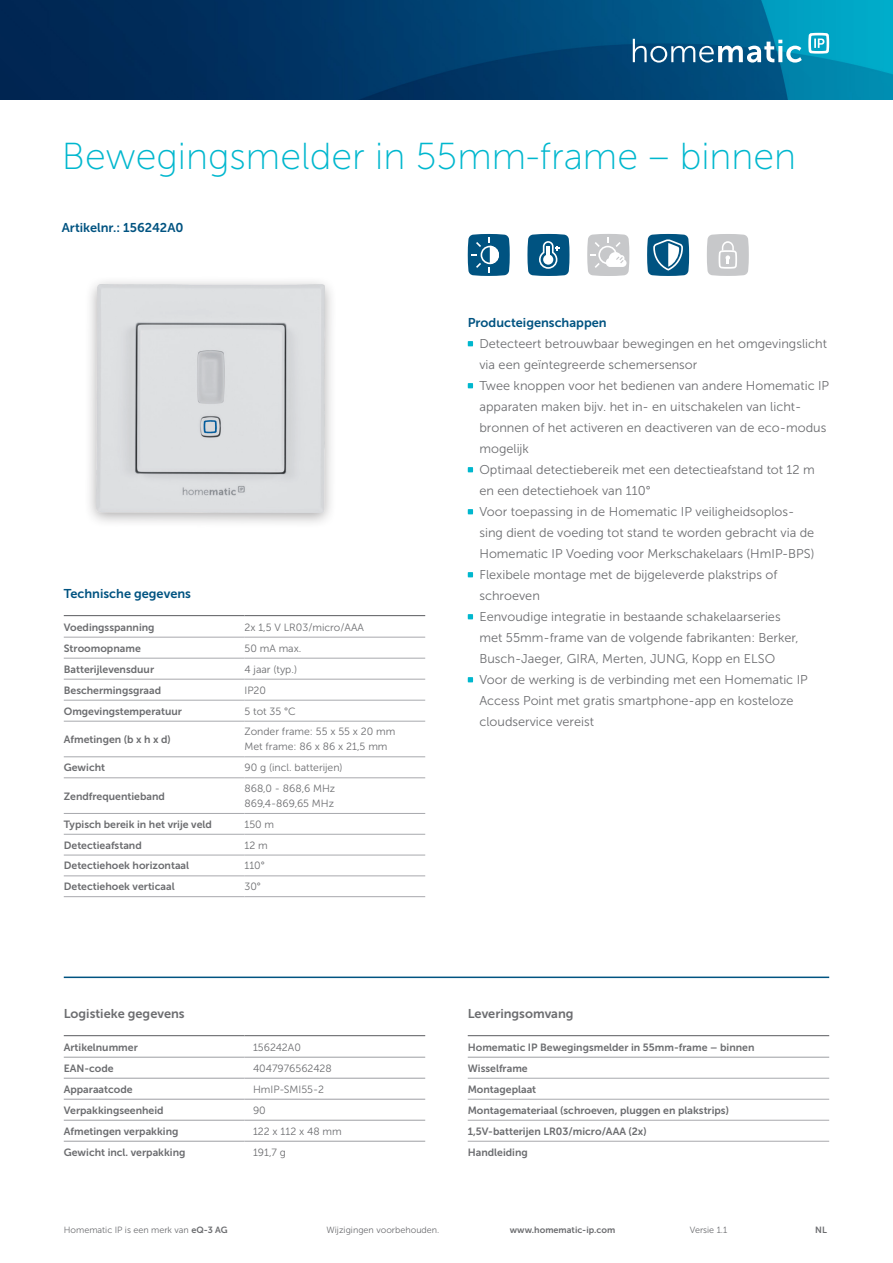
<style>
.page{position:relative;width:893px;height:1263px;background:#fff}
.page>*{position:absolute;margin:0;border:0;box-sizing:border-box;transform-origin:0 0}
.Headline{font:37.5px "Museo Sans 100";color:#00b7ce}
.Fließtext{font:12.75px/21px "Museo Sans 300";color:#6c6d70}
.Zwischenüberschrift{font:12.75px "Museo Sans 700";color:#005381}
.Subheadline{font:12.75px "Museo Sans 700";color:#6c6d70}
.Subheadline-2{font:12.75px "Museo Sans 700";color:#005381}
.Tabelle_bold_700{font:10.5px "Museo Sans 700";color:#6c6d70}
.Tabelle_regular_300{font:10.5px "Museo Sans 300";color:#6c6d70}
.Fußnote{font:9px "Museo Sans 300";color:#6c6d70}
.Fußnote-2{font:9px "Museo Sans 700";color:#6c6d70}
.s1{font-family:"Museo Sans 700"}
</style>
<div class="page">
<hr style="left:64px;top:976px;width:765px;height:2px;background:#005381">
<svg style="left:468px;top:341px;width:5px;height:5px"></svg>
<svg style="left:468px;top:383px;width:5px;height:5px"></svg>
<svg style="left:468px;top:467px;width:5px;height:5px"></svg>
<svg style="left:468px;top:509px;width:5px;height:5px"></svg>
<svg style="left:468px;top:572px;width:5px;height:5px"></svg>
<svg style="left:468px;top:614px;width:5px;height:5px"></svg>
<svg style="left:468px;top:677px;width:5px;height:5px"></svg>
<hr style="left:64px;top:615px;width:180px;height:1px;background:#6c6d70">
<hr style="left:244px;top:615px;width:181px;height:1px;background:#6c6d70">
<hr style="left:64px;top:637px;width:180px;height:1px;background:#a8a9ad">
<hr style="left:244px;top:637px;width:181px;height:1px;background:#a8a9ad">
<hr style="left:64px;top:658px;width:180px;height:1px;background:#a8a9ad">
<hr style="left:244px;top:658px;width:181px;height:1px;background:#a8a9ad">
<hr style="left:64px;top:679px;width:180px;height:1px;background:#a8a9ad">
<hr style="left:244px;top:679px;width:181px;height:1px;background:#a8a9ad">
<hr style="left:64px;top:700px;width:180px;height:1px;background:#a8a9ad">
<hr style="left:244px;top:700px;width:181px;height:1px;background:#a8a9ad">
<hr style="left:64px;top:721px;width:180px;height:1px;background:#a8a9ad">
<hr style="left:244px;top:721px;width:181px;height:1px;background:#a8a9ad">
<hr style="left:64px;top:756px;width:180px;height:1px;background:#a8a9ad">
<hr style="left:244px;top:756px;width:181px;height:1px;background:#a8a9ad">
<hr style="left:64px;top:777px;width:180px;height:1px;background:#a8a9ad">
<hr style="left:244px;top:777px;width:181px;height:1px;background:#a8a9ad">
<hr style="left:64px;top:813px;width:180px;height:1px;background:#a8a9ad">
<hr style="left:244px;top:813px;width:181px;height:1px;background:#a8a9ad">
<hr style="left:64px;top:834px;width:180px;height:1px;background:#a8a9ad">
<hr style="left:244px;top:834px;width:181px;height:1px;background:#a8a9ad">
<hr style="left:64px;top:855px;width:180px;height:1px;background:#a8a9ad">
<hr style="left:244px;top:855px;width:181px;height:1px;background:#a8a9ad">
<hr style="left:64px;top:875px;width:180px;height:1px;background:#a8a9ad">
<hr style="left:244px;top:875px;width:181px;height:1px;background:#a8a9ad">
<hr style="left:64px;top:896px;width:180px;height:1px;background:#a8a9ad">
<hr style="left:244px;top:896px;width:181px;height:1px;background:#a8a9ad">
<hr style="left:468px;top:1057px;width:361px;height:1px;background:#a8a9ad">
<hr style="left:468px;top:1078px;width:361px;height:1px;background:#a8a9ad">
<hr style="left:468px;top:1099px;width:361px;height:1px;background:#a8a9ad">
<hr style="left:468px;top:1120px;width:361px;height:1px;background:#a8a9ad">
<hr style="left:468px;top:1141px;width:361px;height:1px;background:#a8a9ad">
<hr style="left:468px;top:1035px;width:361px;height:1px;background:#6c6d70">
<hr style="left:64px;top:1057px;width:180px;height:1px;background:#a8a9ad">
<hr style="left:244px;top:1057px;width:181px;height:1px;background:#a8a9ad">
<hr style="left:64px;top:1078px;width:180px;height:1px;background:#a8a9ad">
<hr style="left:244px;top:1078px;width:181px;height:1px;background:#a8a9ad">
<hr style="left:64px;top:1099px;width:180px;height:1px;background:#a8a9ad">
<hr style="left:244px;top:1099px;width:181px;height:1px;background:#a8a9ad">
<hr style="left:64px;top:1120px;width:180px;height:1px;background:#a8a9ad">
<hr style="left:244px;top:1120px;width:181px;height:1px;background:#a8a9ad">
<hr style="left:64px;top:1141px;width:180px;height:1px;background:#a8a9ad">
<hr style="left:244px;top:1141px;width:181px;height:1px;background:#a8a9ad">
<hr style="left:64px;top:1035px;width:180px;height:1px;background:#6c6d70">
<hr style="left:244px;top:1035px;width:181px;height:1px;background:#6c6d70">
<div style="left:84px;top:276px;width:253px;height:253px;background:#231f20;opacity:.39"></div>
<img style="left:97px;top:285px;width:227px;height:227px">
<svg style="left:527px;top:234px;width:42px;height:42px;background:#2f7298"></svg>
<svg style="left:587px;top:234px;width:42px;height:42px"></svg>
<svg style="left:707px;top:234px;width:42px;height:42px;background:#cecfd1"></svg>
<svg style="left:468px;top:234px;width:42px;height:42px;background:#2d7197"></svg>
<svg style="left:647px;top:234px;width:42px;height:42px;background:#3b7a9e"></svg>
<img style="left:0;top:0;width:893px;height:99px">
<svg style="left:633px;top:39px;width:169px;height:24px"></svg>
<svg style="left:808px;top:33px;width:21px;height:21px"></svg>
<p class="Headline" style="left:62px;top:136px;width:736px">Bewegingsmelder in 55mm-frame – binnen</p>
<p class="Subheadline-2" style="left:62px;top:220px;width:123px">Artikelnr.: 156242A0</p>
<p class="Zwischenüberschrift" style="left:64px;top:587px;width:129px">Technische gegevens</p>
<p class="Tabelle_bold_700" style="left:64px;top:621px;width:92px">Voedingsspanning</p>
<p class="Tabelle_regular_300" style="left:244px;top:621px;width:121px">2x 1,5 V LR03/micro/AAA</p>
<p class="Tabelle_bold_700" style="left:64px;top:642px;width:79px">Stroomopname</p>
<p class="Tabelle_regular_300" style="left:244px;top:642px;width:58px">50 mA max.</p>
<p class="Tabelle_bold_700" style="left:64px;top:663px;width:92px">Batterijlevensduur</p>
<p class="Tabelle_regular_300" style="left:244px;top:663px;width:54px">4 jaar (typ.)</p>
<p class="Tabelle_bold_700" style="left:64px;top:684px;width:99px">Beschermingsgraad</p>
<p class="Tabelle_regular_300" style="left:244px;top:684px;width:23px">IP20</p>
<p class="Tabelle_bold_700" style="left:64px;top:705px;width:120px">Omgevingstemperatuur</p>
<p class="Tabelle_regular_300" style="left:244px;top:705px;width:53px">5 tot 35 °C</p>
<p class="Tabelle_bold_700" style="left:64px;top:733px;width:109px">Afmetingen (b x h x d)</p>
<p class="Tabelle_regular_300" style="left:244px;top:726px;width:152px">Zonder frame: 55 x 55 x 20 mm</p>
<p class="Tabelle_regular_300" style="left:244px;top:741px;width:145px">Met frame: 86 x 86 x 21,5 mm</p>
<p class="Tabelle_bold_700" style="left:64px;top:762px;width:43px">Gewicht</p>
<p class="Tabelle_regular_300" style="left:244px;top:762px;width:100px">90 g (incl. batterijen)</p>
<p class="Tabelle_bold_700" style="left:64px;top:790px;width:103px">Zendfrequentieband</p>
<p class="Tabelle_regular_300" style="left:244px;top:783px;width:92px">868,0 - 868,6 MHz</p>
<p class="Tabelle_regular_300" style="left:244px;top:798px;width:91px">869,4-869,65 MHz</p>
<p class="Tabelle_bold_700" style="left:64px;top:818px;width:150px">Typisch bereik in het vrije veld</p>
<p class="Tabelle_regular_300" style="left:244px;top:818px;width:31px">150 m</p>
<p class="Tabelle_bold_700" style="left:64px;top:839px;width:80px">Detectieafstand</p>
<p class="Tabelle_regular_300" style="left:244px;top:839px;width:25px">12 m</p>
<p class="Tabelle_bold_700" style="left:64px;top:860px;width:127px">Detectiehoek horizontaal</p>
<p class="Tabelle_regular_300" style="left:244px;top:860px;width:22px">110°</p>
<p class="Tabelle_bold_700" style="left:64px;top:881px;width:112px">Detectiehoek verticaal</p>
<p class="Tabelle_regular_300" style="left:244px;top:881px;width:18px">30°</p>
<p class="Subheadline" style="left:64px;top:1007px;width:122px">Logistieke gegevens</p>
<p class="Tabelle_bold_700" style="left:64px;top:1041px;width:76px">Artikelnummer</p>
<p class="Tabelle_regular_300" style="left:253px;top:1041px;width:49px">156242A0</p>
<p class="Tabelle_bold_700" style="left:64px;top:1062px;width:51px">EAN-code</p>
<p class="Tabelle_regular_300" style="left:253px;top:1062px;width:80px">4047976562428</p>
<p class="Tabelle_bold_700" style="left:64px;top:1083px;width:70px">Apparaatcode</p>
<p class="Tabelle_regular_300" style="left:253px;top:1083px;width:73px">HmIP-SMI55-2</p>
<p class="Tabelle_bold_700" style="left:64px;top:1104px;width:101px">Verpakkingseenheid</p>
<p class="Tabelle_regular_300" style="left:253px;top:1104px;width:14px">90</p>
<p class="Tabelle_bold_700" style="left:64px;top:1125px;width:116px">Afmetingen verpakking</p>
<p class="Tabelle_regular_300" style="left:253px;top:1125px;width:90px">122 x 112 x 48 mm</p>
<p class="Tabelle_bold_700" style="left:64px;top:1146px;width:123px">Gewicht incl. verpakking</p>
<p class="Tabelle_regular_300" style="left:253px;top:1146px;width:34px">191,7 g</p>
<p class="Zwischenüberschrift" style="left:468px;top:315px;width:140px">Producteigenschappen</p>
<p class="Fließtext" style="left:479px;top:333px;width:349px">Detecteert betrouwbaar bewegingen en het omgevingslicht via een geïntegreerde schemersensor</p>
<p class="Fließtext" style="left:479px;top:375px;width:351px">Twee knoppen voor het bedienen van andere Homematic IP apparaten maken bijv. het in- en uitschakelen van licht&shy;bronnen of het activeren en deactiveren van de eco-modus mogelijk</p>
<p class="Fließtext" style="left:479px;top:459px;width:337px">Optimaal detectiebereik met een detectieafstand tot 12 m en een detectiehoek van 110°</p>
<p class="Fließtext" style="left:479px;top:501px;width:336px">Voor toepassing in de Homematic IP veiligheidsoplos&shy;sing dient de voeding tot stand te worden gebracht via de<br>Homematic IP Voeding voor Merkschakelaars (HmIP-BPS)</p>
<p class="Fließtext" style="left:479px;top:564px;width:299px">Flexibele montage met de bijgeleverde plakstrips of schroeven</p>
<p class="Fließtext" style="left:479px;top:606px;width:321px">Eenvoudige integratie in bestaande schakelaarseries met 55mm-frame van de volgende fabrikanten: Berker,<br>Busch-Jaeger, GIRA, Merten, JUNG, Kopp en ELSO</p>
<p class="Fließtext" style="left:479px;top:669px;width:330px">Voor de werking is de verbinding met een Homematic IP<br>Access Point met gratis smartphone-app en kosteloze cloudservice vereist</p>
<p class="Subheadline" style="left:468px;top:1007px;width:107px">Leveringsomvang</p>
<p class="Tabelle_bold_700" style="left:468px;top:1041px;width:288px">Homematic IP Bewegingsmelder in 55mm-frame – binnen</p>
<p class="Tabelle_bold_700" style="left:468px;top:1062px;width:62px">Wisselframe</p>
<p class="Tabelle_bold_700" style="left:468px;top:1083px;width:70px">Montageplaat</p>
<p class="Tabelle_bold_700" style="left:468px;top:1104px;width:263px">Montagemateriaal (schroeven, pluggen en plakstrips)</p>
<p class="Tabelle_bold_700" style="left:468px;top:1125px;width:180px">1,5V-batterijen LR03/micro/AAA (2x)</p>
<p class="Tabelle_bold_700" style="left:468px;top:1146px;width:62px">Handleiding</p>
<p class="Fußnote" style="left:64px;top:1225px;width:165px">Homematic IP is een merk van <span class="s1">eQ-3 AG</span></p>
<p class="Fußnote" style="left:327px;top:1225px;width:114px">Wijzigingen voorbehouden.</p>
<p class="Fußnote-2" style="left:510px;top:1225px;width:107px">www.homematic-ip.com</p>
<p class="Fußnote" style="left:690px;top:1225px;width:39px">Versie 1.1</p>
<p class="Fußnote-2" style="left:815px;top:1225px;width:13px">NL</p>
</div>
